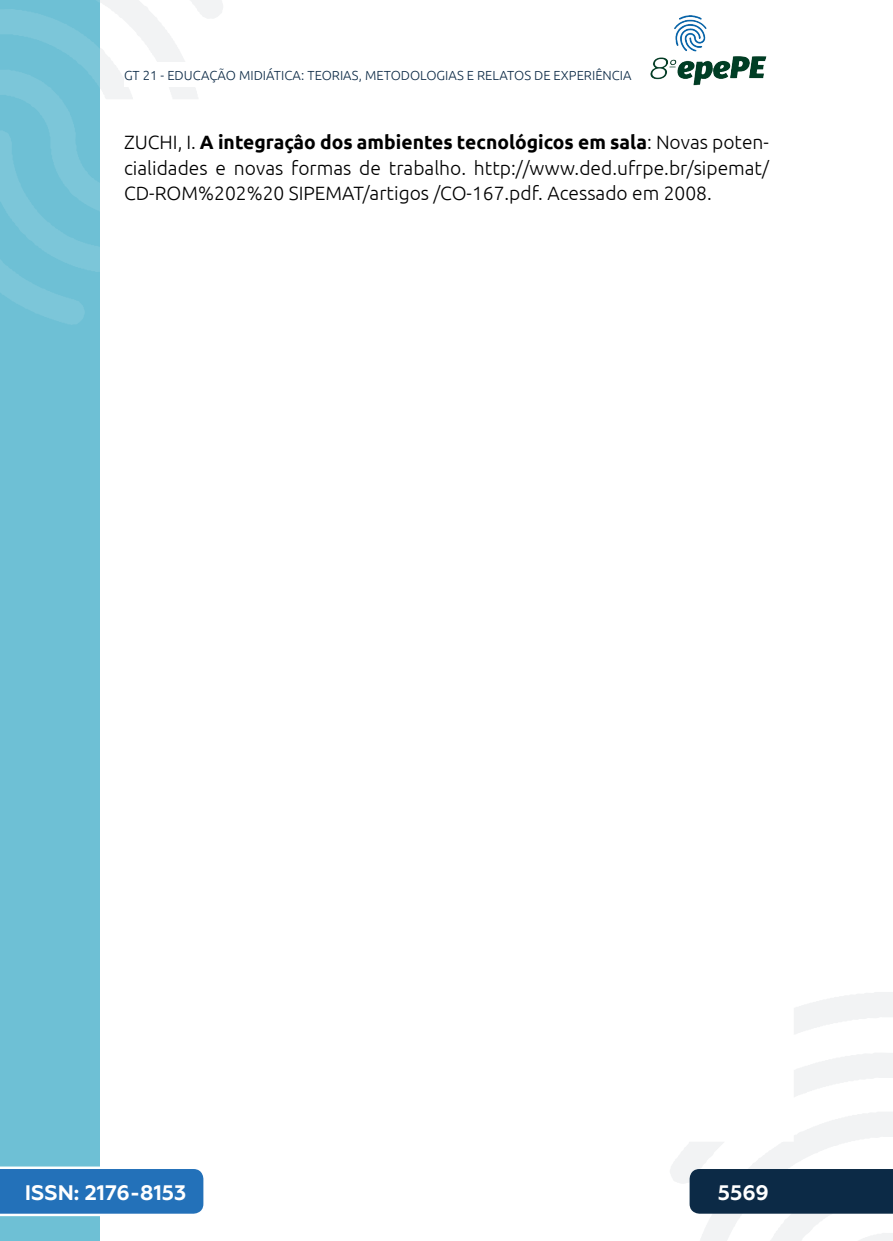
<style>
.page{position:relative;width:893px;height:1241px;background:#fff}
.page>*{position:absolute;margin:0;border:0;box-sizing:border-box;transform-origin:0 0}
.t1{font:700 21px "Geometria";color:#fff}
._11_REFERENCIAS{font:300 19.25px/25.4px "Ubuntu";color:#000;text-align:justify}
.t2{font:300 13.12px "Ubuntu";color:#0c2a46}
.s1{font-weight:700}
</style>
<div class="page">
<svg style="left:670px;top:992px;width:223px;height:248px"></svg>
<svg style="left:99px;top:0;width:124px;height:324px"></svg>
<img style="left:650px;top:15px;width:117px;height:71px">
<div style="left:0;top:0;width:99px;height:1240px;background:#6ec0d5"></div>
<svg style="left:0;top:0;width:99px;height:325px"></svg>
<svg style="left:0;top:1166px;width:203px;height:49px;background:#367dbf"></svg>
<div style="left:690px;top:1168px;width:203px;height:45px;background:#0c2a46"></div>
<div style="left:124px;top:62px;width:516px;height:25px;background:#fff"></div>
<p class="t2" style="left:124px;top:67px;width:509px">GT 21 - EDUCAÇÃO MIDIÁTICA: TEORIAS, METODOLOGIAS E RELATOS DE EXPERIÊNCIA</p>
<p class="_11_REFERENCIAS" style="left:124px;top:129px;width:646px">ZUCHI, I. <span class="s1">A integraçâo dos ambientes tecnológicos em sala</span>: Novas poten&shy;cialidades e novas formas de trabalho. http://www.ded.ufrpe.br/sipemat/ CD-ROM%202%20 SIPEMAT/artigos /CO-167.pdf. Acessado em 2008.</p>
<p class="t1" style="left:25px;top:1179px;width:163px">ISSN: 2176-8153</p>
<p class="t1" style="left:718px;top:1179px;width:53px">5569</p>
</div>
